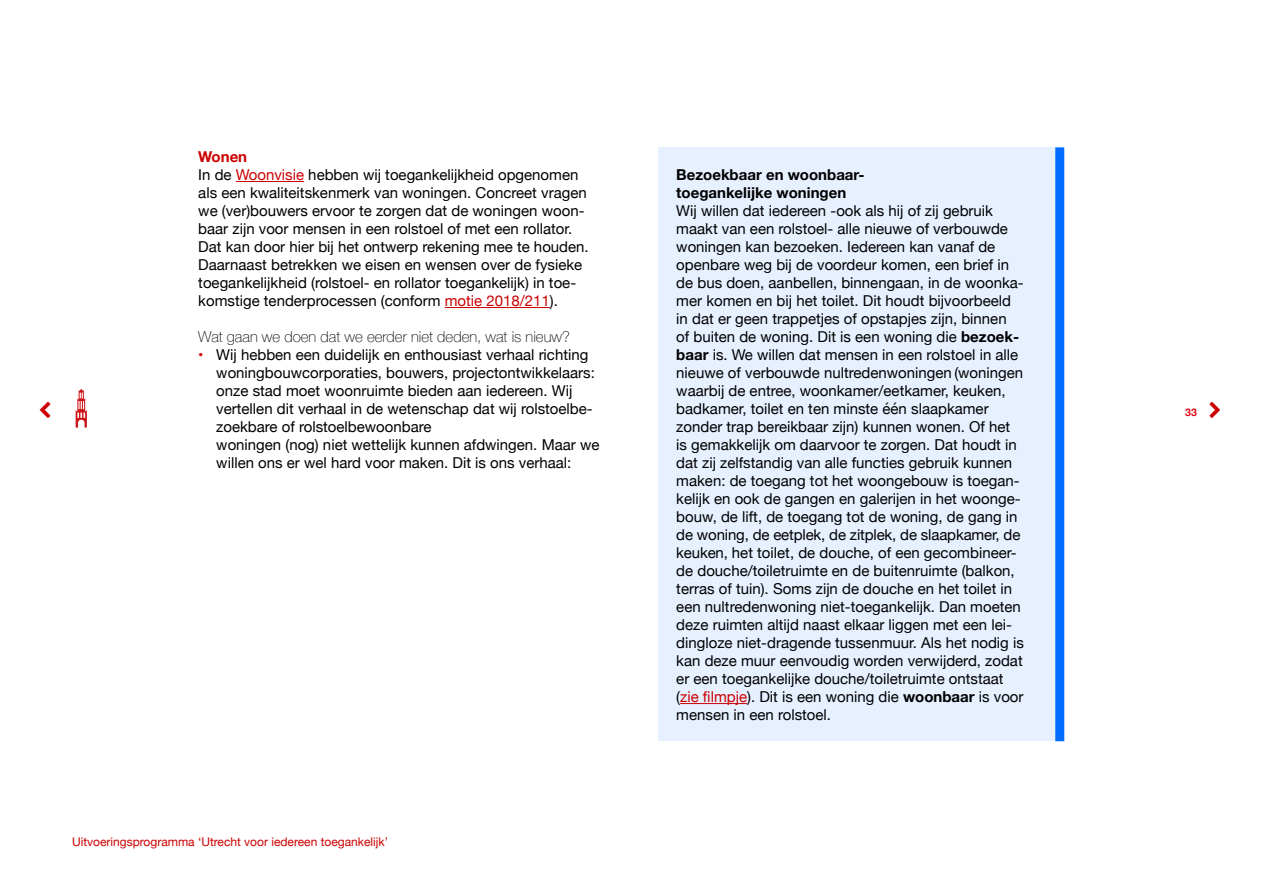
<style>
.page{position:relative;width:1263px;height:893px;background:#fff}
.page>*{position:absolute;margin:0;border:0;box-sizing:border-box;transform-origin:0 0}
.P-Kadertekst_rechter{font:15px/18px "Helvetica Neue";color:#000}
.P-Bodytekst{font:15px/18px "Helvetica Neue";color:#000}
.t1{font:100 15px "Helvetica Neue";color:#000}
.Kadertitel_rechterko{font:700 15px/18px "Helvetica Neue";color:#000}
.H2-Alineakop_niveau{font:700 15px "Helvetica Neue";color:#c00}
.t2{font:12px "Helvetica Neue";color:#c00}
.t3{font:700 10.5px "Helvetica Neue";color:#e30613}
.s1{color:#c00}
.s2{font-weight:700}
</style>
<div class="page">
<hr style="left:236px;top:181px;width:68px;height:1px;background:#c00">
<hr style="left:445px;top:307px;width:105px;height:1px;background:#c00">
<div style="left:658px;top:147px;width:406px;height:594px;background:#e6f0ff"></div>
<div style="left:1055px;top:147px;width:9px;height:594px;background:#006dff"></div>
<hr style="left:680px;top:703px;width:67px;height:1px;background:#c00">
<svg style="left:76px;top:389px;width:11px;height:39px"></svg>
<h2 class="H2-Alineakop_niveau" style="left:198px;top:145px;width:50px">Wonen</h2>
<p class="P-Bodytekst" style="left:198px;top:167px;width:392px">In de <span class="s1">Woonvisie</span> hebben wij toegankelijkheid opgenomen als een kwaliteitskenmerk van woningen. Concreet vragen we (ver)bouwers ervoor te zorgen dat de woningen woon&shy;baar zijn voor mensen in een rolstoel of met een rollator.<br>Dat kan door hier bij het ontwerp rekening mee te houden.<br>Daarnaast betrekken we eisen en wensen over de fysieke toegankelijkheid (rolstoel- en rollator toegankelijk) in toe&shy;komstige tenderprocessen (conform <span class="s1">motie 2018/211</span>).</p>
<h3 class="t1" style="left:198px;top:325px;width:373px">Wat gaan we doen dat we eerder niet deden, wat is nieuw?</h3>
<p class="P-Kadertekst_rechter" style="left:216px;top:347px;width:385px;text-indent:-18px"><span class="s1">•</span> Wij hebben een duidelijk en enthousiast verhaal richting woningbouwcorporaties, bouwers, projectontwikkelaars: onze stad moet woonruimte bieden aan iedereen. Wij vertellen dit verhaal in de wetenschap dat wij rolstoelbe&shy;zoekbare of rolstoelbewoonbare<br>woningen (nog) niet wettelijk kunnen afdwingen. Maar we willen ons er wel hard voor maken. Dit is ons verhaal:</p>
<p class="t2" style="left:72px;top:833px;width:318px">Uitvoeringsprogramma ‘Utrecht voor iedereen toegankelijk’</p>
<p class="Kadertitel_rechterko" style="left:676px;top:166px;width:190px">Bezoekbaar en woonbaar&shy;toegankelijke woningen</p>
<p class="P-Kadertekst_rechter" style="left:676px;top:203px;width:349px">Wij willen dat iedereen -ook als hij of zij gebruik maakt van een rolstoel- alle nieuwe of verbouwde woningen kan bezoeken. Iedereen kan vanaf de openbare weg bij de voordeur komen, een brief in de bus doen, aanbellen, binnengaan, in de woonka&shy;mer komen en bij het toilet. Dit houdt bijvoorbeeld in dat er geen trappetjes of opstapjes zijn, binnen<br>of buiten de woning. Dit is een woning die <span class="s2">bezoek&shy;baar</span> is. We willen dat mensen in een rolstoel in alle nieuwe of verbouwde nultredenwoningen (woningen waarbij de entree, woonkamer/eetkamer, keuken, badkamer, toilet en ten minste één slaapkamer zonder trap bereikbaar zijn) kunnen wonen. Of het is gemakkelijk om daarvoor te zorgen. Dat houdt in dat zij zelfstandig van alle functies gebruik kunnen maken: de toegang tot het woongebouw is toegan&shy;kelijk en ook de gangen en galerijen in het woonge&shy;bouw, de lift, de toegang tot de woning, de gang in de woning, de eetplek, de zitplek, de slaapkamer, de keuken, het toilet, de douche, of een gecombineer&shy;de douche/toiletruimte en de buitenruimte (balkon, terras of tuin). Soms zijn de douche en het toilet in een nultredenwoning niet-toegankelijk. Dan moeten deze ruimten altijd naast elkaar liggen met een lei&shy;dingloze niet-dragende tussenmuur. Als het nodig is kan deze muur eenvoudig worden verwijderd, zodat er een toegankelijke douche/toiletruimte ontstaat (<span class="s1">zie filmpje</span>). Dit is een woning die <span class="s2">woonbaar</span> is voor mensen in een rolstoel.</p>
<p class="t3" style="left:1185px;top:404px;width:13px">33</p>
</div>
